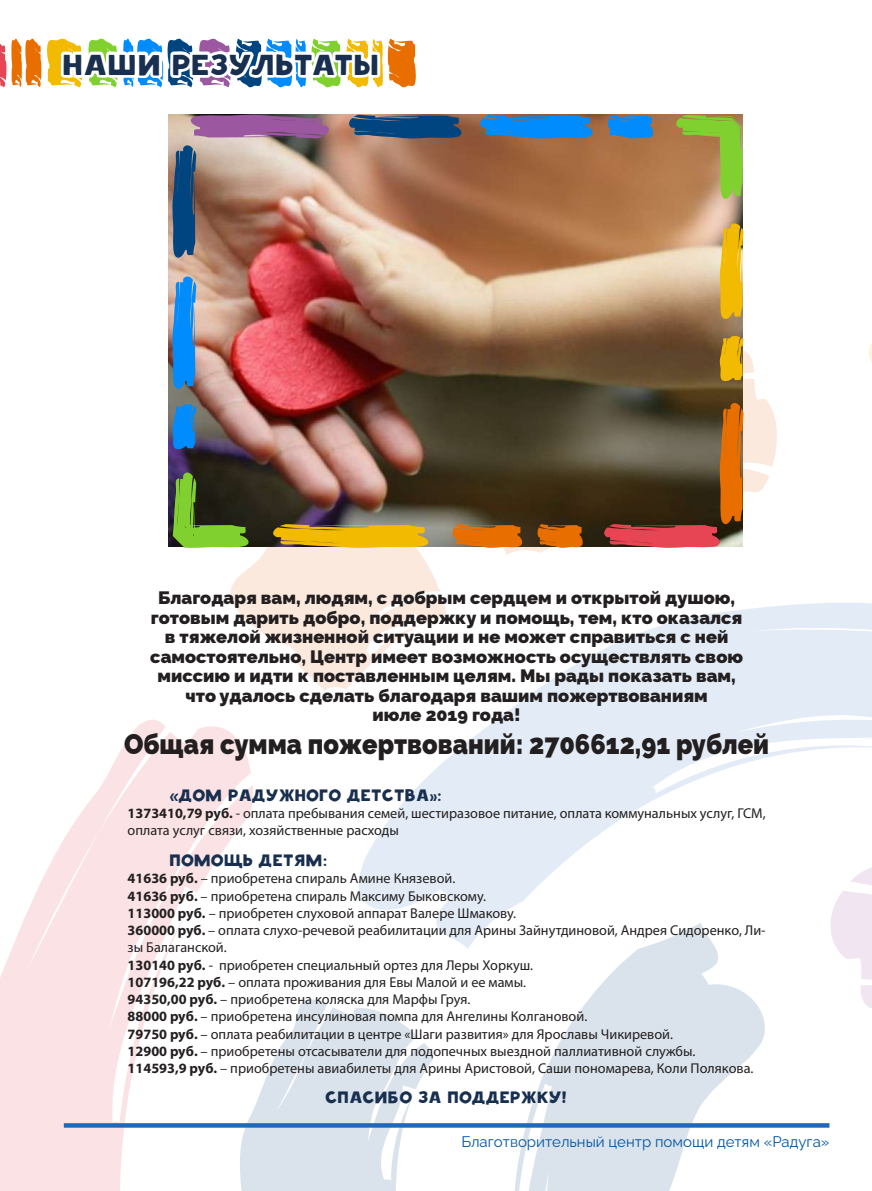
<style>
.page{position:relative;width:872px;height:1191px;background:#fff}
.page>*{position:absolute;margin:0;border:0;box-sizing:border-box;transform-origin:0 0}
.основной_нов_без_сет{font:31.5px "Shadow";color:#182f4f}
.основной_нов_без_сет-2{font:28.5px "Raleway v 4020 Black";color:#231f20;scale:.89 1}
.основной_нов_без_сет-3{font:18px/19.5px "Raleway v 4020 Black";color:#231f20;text-align:center}
.основной_нов_без_сет-4{font:18px "Shadow";color:#182f4f}
.page_number{font:15px "Raleway v 4020 Regular";color:#0155a7}
.основной_нов_без_сет-5{font:14.25px/17.2px "Myriad Pro";color:#231f20}
.s1{font-weight:700}
</style>
<div class="page">
<svg style="left:254px;top:999px;width:181px;height:192px"></svg>
<svg style="left:513px;top:949px;width:252px;height:242px;fill:#dae3eb"></svg>
<svg style="left:436px;top:603px;width:391px;height:346px"></svg>
<svg style="left:596px;top:350px;width:181px;height:197px"></svg>
<svg style="left:0;top:924px;width:254px;height:267px;fill:#fbe3e5"></svg>
<svg style="left:64px;top:1123px;width:763px;height:4px;background:#2a6fb6"></svg>
<svg style="left:827px;top:343px;width:45px;height:785px"></svg>
<img style="left:596px;top:115px;width:147px;height:431px">
<svg style="left:719px;top:335px;width:24px;height:47px"></svg>
<svg style="left:603px;top:401px;width:140px;height:147px;background:#6f4a30"></svg>
<svg style="left:607px;top:115px;width:47px;height:24px"></svg>
<img style="left:0;top:38px;width:596px;height:886px">
<svg style="left:719px;top:222px;width:24px;height:100px;background:#e3b321"></svg>
<svg style="left:675px;top:114px;width:68px;height:89px;background:#a0a048"></svg>
<p class="основной_нов_без_сет" style="left:64px;top:48px;width:318px">НАШИ РЕЗУЛЬТАТЫ</p>
<p class="основной_нов_без_сет-3" style="left:150px;top:586px;width:594px">Благодаря вам, людям, с добрым сердцем и открытой душою, готовым дарить добро, поддержку и помощь, тем, кто оказался в тяжелой жизненной ситуации и не может справиться с ней самостоятельно, Центр имеет возможность осуществлять свою миссию и идти к поставленным целям. Мы рады показать вам,</p>
<p class="основной_нов_без_сет-3" style="left:185px;top:684px;width:524px">что удалось сделать благодаря вашим пожертвованиям</p>
<p class="основной_нов_без_сет-3" style="left:373px;top:703px;width:149px">июле 2019 года!</p>
<p class="основной_нов_без_сет-2" style="left:124px;top:722px;width:726px">Общая сумма пожертвований: 2706612,91 рублей</p>
<p class="основной_нов_без_сет-4" style="left:170px;top:785px;width:273px">«ДОМ РАДУЖНОГО ДЕТСТВА»:</p>
<p class="основной_нов_без_сет-5" style="left:128px;top:804px;width:639px"><span class="s1">1373410,79 руб.</span> - оплата пребывания семей, шестиразовое питание, оплата коммунальных услуг, ГСМ, оплата услуг связи, хозяйственные расходы</p>
<p class="основной_нов_без_сет-4" style="left:170px;top:850px;width:159px">ПОМОЩЬ ДЕТЯМ:</p>
<p class="основной_нов_без_сет-5" style="left:128px;top:869px;width:329px"><span class="s1">41636 руб.</span> – приобретена спираль Амине Князевой.</p>
<p class="основной_нов_без_сет-5" style="left:128px;top:887px;width:360px"><span class="s1">41636 руб.</span> – приобретена спираль Максиму Быковскому.</p>
<p class="основной_нов_без_сет-5" style="left:128px;top:904px;width:390px"><span class="s1">113000 руб.</span> – приобретен слуховой аппарат Валере Шмакову.</p>
<p class="основной_нов_без_сет-5" style="left:128px;top:921px;width:639px"><span class="s1">360000 руб.</span> – оплата слухо-речевой реабилитации для Арины Зайнутдиновой, Андрея Сидоренко, Ли&shy;зы Балаганской.</p>
<p class="основной_нов_без_сет-5" style="left:128px;top:956px;width:407px"><span class="s1">130140 руб.</span> - приобретен специальный ортез для Леры Хоркуш.</p>
<p class="основной_нов_без_сет-5" style="left:128px;top:973px;width:400px"><span class="s1">107196,22 руб.</span> – оплата проживания для Евы Малой и ее мамы.</p>
<p class="основной_нов_без_сет-5" style="left:128px;top:990px;width:344px"><span class="s1">94350,00 руб.</span> – приобретена коляска для Марфы Груя.</p>
<p class="основной_нов_без_сет-5" style="left:128px;top:1007px;width:461px"><span class="s1">88000 руб.</span> – приобретена инсулиновая помпа для Ангелины Колгановой.</p>
<p class="основной_нов_без_сет-5" style="left:128px;top:1025px;width:547px"><span class="s1">79750 руб.</span> – оплата реабилитации в центре «Шаги развития» для Ярославы Чикиревой.</p>
<p class="основной_нов_без_сет-5" style="left:128px;top:1042px;width:569px"><span class="s1">12900 руб.</span> – приобретены отсасыватели для подопечных выездной паллиативной службы.</p>
<p class="основной_нов_без_сет-5" style="left:128px;top:1059px;width:627px"><span class="s1">114593,9 руб.</span> – приобретены авиабилеты для Арины Аристовой, Саши пономарева, Коли Полякова.</p>
<p class="основной_нов_без_сет-4" style="left:326px;top:1087px;width:242px">СПАСИБО ЗА ПОДДЕРЖКУ!</p>
<p class="page_number" style="left:461px;top:1129px;width:369px">Благотворительный центр помощи детям «Радуга»</p>
</div>
